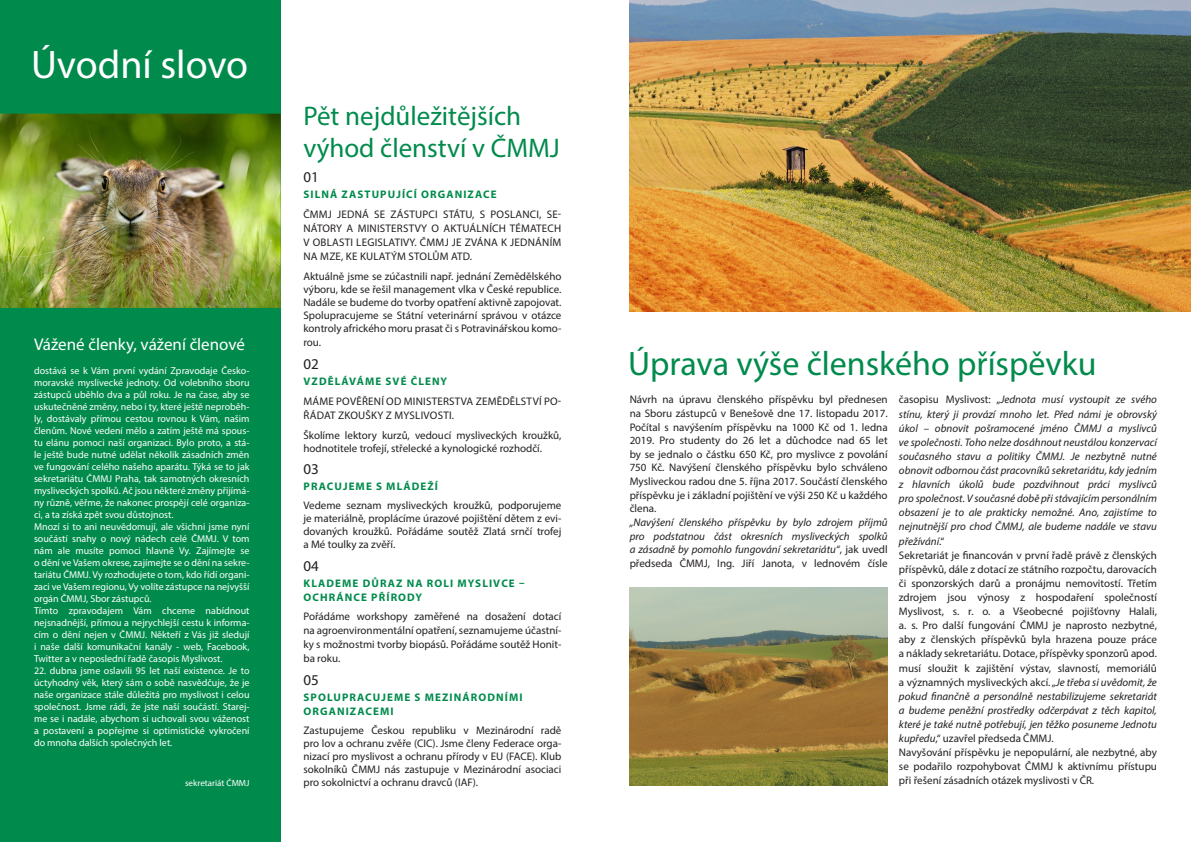
<style>
.page{position:relative;width:1191px;height:842px;background:#fff}
.page>*{position:absolute;margin:0;border:0;box-sizing:border-box;transform-origin:0 0}
.t1{font:40px "Myriad Pro";color:#fff}
.Nadpis_01{font:34px "Myriad Pro";color:#008b4c}
.t2{font:27px/32px "Myriad Pro";color:#008b4c}
.t3{font:17px "Myriad Pro";color:#fff}
.Obsah_stranka{font:15px "Myriad Pro";color:#231f20}
.Obsah_text{font:15px "Myriad Pro";color:#231f20}
.Text_zakladni_ucari{font:11px/14.1px "Myriad Pro";color:#231f20;text-align:justify}
.Text_zakladni_ucari-2{font:italic 11px/14.1px "Myriad Pro";color:#231f20;text-align:justify}
.Obsah_text-2{font:11px/13px "Myriad Pro";color:#231f20;text-align:justify}
.Obsah_nadpis{font:11px/14px "Myriad Pro";letter-spacing:.02em;color:#231f20;text-align:justify}
.Obsah_rubrika{font:700 11px/14px "Myriad Pro";letter-spacing:.1em;color:#008b4c}
.Obsah_text-3{font:700 11px "Myriad Pro";letter-spacing:.1em;color:#008b4c}
.Uvodni_slovo{font:10px/12px "Myriad Pro";color:#fff;text-align:justify}
.t4{font:9px "Myriad Pro";color:#fff}
.s1{font-style:normal}
.s2{font-style:italic}
</style>
<div class="page">
<div style="left:0;top:0;width:281px;height:842px;background:#008b4c"></div>
<img style="left:0;top:114px;width:281px;height:194px">
<img style="left:629px;top:0;width:562px;height:312px">
<img style="left:629px;top:588px;width:258px;height:197px">
<p class="t1" style="left:31px;top:40px;width:218px">Úvodní slovo</p>
<p class="t2" style="left:303px;top:100px;width:258px">Pět nejdůležitějších výhod členství v ČMMJ</p>
<p class="Obsah_stranka" style="left:303px;top:168px;width:17px">01</p>
<p class="Obsah_rubrika" style="left:303px;top:187px;width:195px">SILNÁ ZASTUPUJÍCÍ ORGANIZACE</p>
<p class="Obsah_nadpis" style="left:303px;top:207px;width:259px">ČMMJ JEDNÁ SE ZÁSTUPCI STÁTU, S POSLANCI, SE-NÁTORY A MINISTERSTVY O AKTUÁLNÍCH TÉMATECH V OBLASTI LEGISLATIVY. ČMMJ JE ZVÁNA K JEDNÁNÍM NA MZE, KE KULATÝM STOLŮM ATD.</p>
<p class="Obsah_text-2" style="left:303px;top:270px;width:259px">Aktuálně jsme se zúčastnili např. jednání Zemědělského výboru, kde se řešil management vlka v České republice.<br>Nadále se budeme do tvorby opatření aktivně zapojovat.<br>Spolupracujeme se Státní veterinární správou v otázce kontroly afrického moru prasat či s Potravinářskou komo-</p>
<p class="Obsah_text-2" style="left:303px;top:336px;width:19px">rou.</p>
<p class="Obsah_stranka" style="left:303px;top:354px;width:17px">02</p>
<p class="Obsah_rubrika" style="left:303px;top:374px;width:145px">VZDĚLÁVÁME SVÉ ČLENY</p>
<p class="Obsah_nadpis" style="left:303px;top:394px;width:259px">MÁME POVĚŘENÍ OD MINISTERSTVA ZEMĚDĚLSTVÍ PO-<br>ŘÁDAT ZKOUŠKY Z MYSLIVOSTI.</p>
<p class="Obsah_text-2" style="left:303px;top:428px;width:259px">Školíme lektory kurzů, vedoucí mysliveckých kroužků, hodnotitele trofejí, střelecké a kynologické rozhodčí.</p>
<p class="Obsah_text" style="left:303px;top:460px;width:17px">03</p>
<p class="Obsah_text-3" style="left:303px;top:479px;width:136px">PRACUJEME S MLÁDEŽÍ</p>
<p class="Obsah_nadpis" style="left:303px;top:499px;width:259px;line-height:13px">Vedeme seznam mysliveckých kroužků, podporujeme je materiálně, proplácíme úrazové pojištění dětem z evi&shy;dovaných kroužků. Pořádáme soutěž Zlatá srnčí trofej a Mé toulky za zvěří.</p>
<p class="Obsah_stranka" style="left:303px;top:556px;width:17px">04</p>
<p class="Obsah_rubrika" style="left:303px;top:576px;width:222px">KLADEME DŮRAZ NA ROLI MYSLIVCE –<br>OCHRÁNCE PŘÍRODY</p>
<p class="Text_zakladni_ucari" style="left:303px;top:609px;width:259px">Pořádáme workshopy zaměřené na dosažení dotací na agroenvironmentální opatření, seznamujeme účastní&shy;ky s možnostmi tvorby biopásů. Pořádáme soutěž Honit&shy;ba roku.</p>
<p class="Obsah_stranka" style="left:303px;top:671px;width:17px">05</p>
<p class="Obsah_rubrika" style="left:303px;top:690px;width:221px">SPOLUPRACUJEME S MEZINÁRODNÍMI<br>ORGANIZACEMI</p>
<p class="Obsah_text-2" style="left:303px;top:723px;width:259px">Zastupujeme Českou republiku v Mezinárodní radě pro lov a ochranu zvěře (CIC). Jsme členy Federace orga&shy;nizací pro myslivost a ochranu přírody v EU (FACE). Klub sokolníků ČMMJ nás zastupuje v Mezinárodní asociaci pro sokolnictví a ochranu dravců (IAF).</p>
<p class="t3" style="left:34px;top:334px;width:212px">Vážené členky, vážení členové</p>
<p class="Uvodni_slovo" style="left:34px;top:365px;width:217px">dostává se k Vám první vydání Zpravodaje Česko&shy;moravské myslivecké jednoty. Od volebního sboru zástupců uběhlo dva a půl roku. Je na čase, aby se uskutečněné změny, nebo i ty, které ještě neproběh&shy;ly, dostávaly přímou cestou rovnou k Vám, našim členům. Nové vedení mělo a zatím ještě má spous&shy;tu elánu pomoci naší organizaci. Bylo proto, a stá&shy;le ještě bude nutné udělat několik zásadních změn ve fungování celého našeho aparátu. Týká se to jak sekretariátu ČMMJ Praha, tak samotných okresních mysliveckých spolků. Ač jsou některé změny přijímá&shy;ny různě, věřme, že nakonec prospějí celé organiza&shy;ci, a ta získá zpět svou důstojnost.</p>
<p class="Uvodni_slovo" style="left:34px;top:521px;width:217px">Mnozí si to ani neuvědomují, ale všichni jsme nyní součástí snahy o nový nádech celé ČMMJ. V tom nám ale musíte pomoci hlavně Vy. Zajímejte se o dění ve Vašem okrese, zajímejte se o dění na sekre&shy;tariátu ČMMJ. Vy rozhodujete o tom, kdo řídí organi&shy;zaci ve Vašem regionu, Vy volíte zástupce na nejvyšší orgán ČMMJ, Sbor zástupců.</p>
<p class="Uvodni_slovo" style="left:34px;top:605px;width:217px">Tímto zpravodajem Vám chceme nabídnout nejsnadnější, přímou a nejrychlejší cestu k informa&shy;cím o dění nejen v ČMMJ. Někteří z Vás již sledují i naše další komunikační kanály - web, Facebook, Twitter a v neposlední řadě časopis Myslivost.</p>
<p class="Uvodni_slovo" style="left:34px;top:665px;width:217px">22. dubna jsme oslavili 95 let naší existence. Je to úctyhodný věk, který sám o sobě nasvědčuje, že je naše organizace stále důležitá pro myslivost i celou společnost. Jsme rádi, že jste naší součástí. Starej&shy;me se i nadále, abychom si uchovali svou váženost a postavení a popřejme si optimistické vykročení do mnoha dalších společných let.</p>
<p class="Nadpis_01" style="left:628px;top:342px;width:470px">Úprava výše členského příspěvku</p>
<p class="Text_zakladni_ucari" style="left:629px;top:393px;width:259px;line-height:13.6px">Návrh na úpravu členského příspěvku byl přednesen na Sboru zástupců v Benešově dne 17. listopadu 2017.<br>Počítal s navýšením příspěvku na 1000 Kč od 1. ledna 2019. Pro studenty do 26 let a důchodce nad 65 let by se jednalo o částku 650 Kč, pro myslivce z povolání 750 Kč. Navýšení členského příspěvku bylo schváleno Mysliveckou radou dne 5. října 2017. Součástí členského příspěvku je i základní pojištění ve výši 250 Kč u každého člena.</p>
<p class="Text_zakladni_ucari-2" style="left:629px;top:515px;width:259px;line-height:13.6px">„Navýšení členského příspěvku by bylo zdrojem příjmů pro podstatnou část okresních mysliveckých spolků a zásadně by pomohlo fungování sekretariátu“<span class="s1">, jak uvedl předseda ČMMJ, Ing. Jiří Janota, v lednovém čísle</span></p>
<p class="Text_zakladni_ucari-2" style="left:899px;top:392px;width:259px"><span class="s1">časopisu Myslivost: „</span>Jednota musí vystoupit ze svého stínu, který ji provází mnoho let. Před námi je obrovský úkol – obnovit pošramocené jméno ČMMJ a myslivců ve společnosti. Toho nelze dosáhnout neustálou konzervací současného stavu a politiky ČMMJ. Je nezbytně nutné obnovit odbornou část pracovníků sekretariátu, kdy jedním z hlavních úkolů bude pozdvihnout práci myslivců pro společnost. V současné době při stávajícím personálním obsazení je to ale prakticky nemožné. Ano, zajistíme to nejnutnější pro chod ČMMJ, ale budeme nadále ve stavu přežívání<span class="s1">.“</span></p>
<p class="Text_zakladni_ucari" style="left:899px;top:548px;width:259px">Sekretariát je financován v první řadě právě z členských příspěvků, dále z dotací ze státního rozpočtu, darovacích či sponzorských darů a pronájmu nemovitostí. Třetím zdrojem jsou výnosy z hospodaření společností Myslivost, s. r. o. a Všeobecné pojišťovny Halali, a. s. Pro další fungování ČMMJ je naprosto nezbytné, aby z členských příspěvků byla hrazena pouze práce a náklady sekretariátu. Dotace, příspěvky sponzorů apod. musí sloužit k zajištění výstav, slavností, memoriálů a významných mysliveckých akcí. „<span class="s2">Je třeba si uvědomit, že pokud finančně a personálně nestabilizujeme sekretariát a budeme peněžní prostředky odčerpávat z těch kapitol, které je také nutně potřebují, jen těžko posuneme Jednotu kupředu</span>,“ uzavřel předseda ČMMJ.</p>
<p class="Text_zakladni_ucari" style="left:899px;top:745px;width:259px">Navyšování příspěvku je nepopulární, ale nezbytné, aby se podařilo rozpohybovat ČMMJ k aktivnímu přístupu</p>
<p class="t4" style="left:185px;top:777px;width:66px">sekretariát ČMMJ</p>
<p class="Text_zakladni_ucari" style="left:899px;top:773px;width:197px">při řešení zásadních otázek myslivosti v ČR.</p>
</div>
